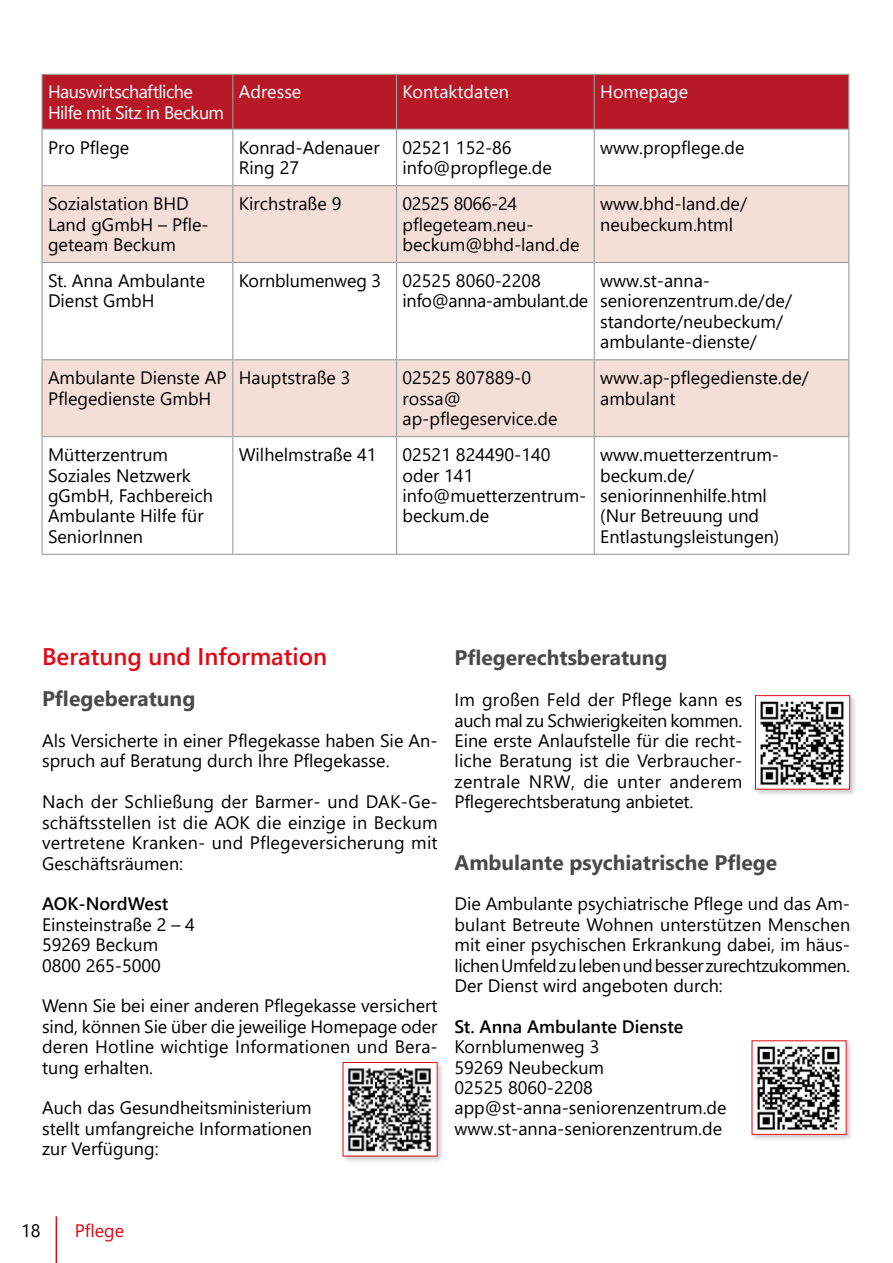
<style>
.page{position:relative;width:893px;height:1263px;background:#fff}
.page>*{position:absolute;margin:0;border:0;box-sizing:border-box;transform-origin:0 0}
.t1{font:600 24px "Segoe UI";color:#e30613}
.t2{font:700 21px "Segoe UI";color:#4a4a49}
.t3{font:18px/20.4px "Segoe UI";color:#000}
.t4{font:18px/20.4px "Segoe UI";letter-spacing:-.02em;color:#fff}
.t5{font:600 18px "Segoe UI";color:#000}
.t6{font:18px "Segoe UI";color:#fff}
.t7{font:18px "Segoe UI";color:#e30613}
</style>
<div class="page">
<hr style="left:56px;top:1216px;width:1px;height:47px;background:#e30613">
<div style="left:43px;top:75px;width:805px;height:54px;background:#b71926"></div>
<svg style="left:43px;top:130px;width:805px;height:424px"></svg>
<svg style="left:43px;top:186px;width:805px;height:250px;fill:#f4dfd8"></svg>
<hr style="left:41px;top:74px;width:192px;height:1px;background:#9d9d9c">
<hr style="left:41px;top:75px;width:2px;height:54px;background:#9d9d9c">
<hr style="left:233px;top:74px;width:163px;height:1px;background:#9d9d9c">
<hr style="left:232px;top:75px;width:1px;height:54px;background:#9d9d9c">
<hr style="left:396px;top:74px;width:198px;height:1px;background:#9d9d9c">
<hr style="left:396px;top:75px;width:1px;height:54px;background:#9d9d9c">
<hr style="left:594px;top:74px;width:255px;height:1px;background:#9d9d9c">
<hr style="left:594px;top:75px;width:1px;height:54px;background:#9d9d9c">
<hr style="left:848px;top:75px;width:1px;height:54px;background:#9d9d9c">
<hr style="left:41px;top:129px;width:192px;height:1px;background:#9d9d9c">
<hr style="left:41px;top:130px;width:2px;height:55px;background:#9d9d9c">
<hr style="left:233px;top:129px;width:163px;height:1px;background:#9d9d9c">
<hr style="left:232px;top:130px;width:1px;height:55px;background:#9d9d9c">
<hr style="left:396px;top:129px;width:198px;height:1px;background:#9d9d9c">
<hr style="left:396px;top:130px;width:1px;height:55px;background:#9d9d9c">
<hr style="left:594px;top:129px;width:255px;height:1px;background:#9d9d9c">
<hr style="left:594px;top:130px;width:1px;height:55px;background:#9d9d9c">
<hr style="left:848px;top:130px;width:1px;height:55px;background:#9d9d9c">
<hr style="left:41px;top:185px;width:192px;height:1px;background:#9d9d9c">
<hr style="left:41px;top:186px;width:2px;height:76px;background:#9d9d9c">
<hr style="left:233px;top:185px;width:163px;height:1px;background:#9d9d9c">
<hr style="left:232px;top:186px;width:1px;height:76px;background:#9d9d9c">
<hr style="left:396px;top:185px;width:198px;height:1px;background:#9d9d9c">
<hr style="left:396px;top:186px;width:1px;height:76px;background:#9d9d9c">
<hr style="left:594px;top:185px;width:255px;height:1px;background:#9d9d9c">
<hr style="left:594px;top:186px;width:1px;height:76px;background:#9d9d9c">
<hr style="left:848px;top:186px;width:1px;height:76px;background:#9d9d9c">
<hr style="left:41px;top:262px;width:192px;height:1px;background:#9d9d9c">
<hr style="left:41px;top:263px;width:2px;height:96px;background:#9d9d9c">
<hr style="left:233px;top:262px;width:163px;height:1px;background:#9d9d9c">
<hr style="left:232px;top:263px;width:1px;height:96px;background:#9d9d9c">
<hr style="left:396px;top:262px;width:198px;height:1px;background:#9d9d9c">
<hr style="left:396px;top:263px;width:1px;height:96px;background:#9d9d9c">
<hr style="left:594px;top:262px;width:255px;height:1px;background:#9d9d9c">
<hr style="left:594px;top:263px;width:1px;height:96px;background:#9d9d9c">
<hr style="left:848px;top:263px;width:1px;height:96px;background:#9d9d9c">
<hr style="left:41px;top:359px;width:192px;height:1px;background:#9d9d9c">
<hr style="left:41px;top:360px;width:2px;height:76px;background:#9d9d9c">
<hr style="left:233px;top:359px;width:163px;height:1px;background:#9d9d9c">
<hr style="left:232px;top:360px;width:1px;height:76px;background:#9d9d9c">
<hr style="left:396px;top:359px;width:198px;height:1px;background:#9d9d9c">
<hr style="left:396px;top:360px;width:1px;height:76px;background:#9d9d9c">
<hr style="left:594px;top:359px;width:255px;height:1px;background:#9d9d9c">
<hr style="left:594px;top:360px;width:1px;height:76px;background:#9d9d9c">
<hr style="left:848px;top:360px;width:1px;height:76px;background:#9d9d9c">
<hr style="left:41px;top:436px;width:192px;height:1px;background:#9d9d9c">
<hr style="left:41px;top:437px;width:2px;height:117px;background:#9d9d9c">
<hr style="left:233px;top:436px;width:163px;height:1px;background:#9d9d9c">
<hr style="left:232px;top:437px;width:1px;height:117px;background:#9d9d9c">
<hr style="left:396px;top:436px;width:198px;height:1px;background:#9d9d9c">
<hr style="left:396px;top:437px;width:1px;height:117px;background:#9d9d9c">
<hr style="left:594px;top:436px;width:255px;height:1px;background:#9d9d9c">
<hr style="left:594px;top:437px;width:1px;height:117px;background:#9d9d9c">
<hr style="left:848px;top:437px;width:1px;height:117px;background:#9d9d9c">
<hr style="left:41px;top:554px;width:192px;height:1px;background:#9d9d9c">
<hr style="left:233px;top:554px;width:163px;height:1px;background:#9d9d9c">
<hr style="left:396px;top:554px;width:198px;height:1px;background:#9d9d9c">
<hr style="left:594px;top:554px;width:255px;height:1px;background:#9d9d9c">
<div style="left:341px;top:1060px;width:104px;height:104px;background:#000;opacity:.2"></div>
<div style="left:343px;top:1062px;width:94px;height:94px;background:#fff"></div>
<img style="left:348px;top:1068px;width:83px;height:84px">
<div style="left:750px;top:1039px;width:104px;height:103px;background:#000;opacity:.2"></div>
<div style="left:752px;top:1041px;width:94px;height:93px;background:#fff"></div>
<img style="left:757px;top:1046px;width:83px;height:84px">
<div style="left:753px;top:693px;width:105px;height:104px;background:#000;opacity:.2"></div>
<div style="left:755px;top:696px;width:95px;height:93px;background:#fff"></div>
<img style="left:760px;top:701px;width:84px;height:84px">
<div style="left:755px;top:695px;width:95px;height:94px;border:1px solid #e30613"></div>
<p class="t4" style="left:48px;top:80px;width:178px">Hauswirtschaftliche<br>Hilfe mit Sitz in Beckum</p>
<p class="t6" style="left:239px;top:75px;width:64px">Adresse</p>
<p class="t6" style="left:402px;top:75px;width:108px">Kontaktdaten</p>
<p class="t6" style="left:600px;top:75px;width:90px">Homepage</p>
<p class="t3" style="left:48px;top:136px;width:83px">Pro Pflege</p>
<p class="t3" style="left:239px;top:136px;width:142px">Konrad-Adenauer<br>Ring 27</p>
<p class="t3" style="left:402px;top:136px;width:151px">02521 152-86 info@propflege.de</p>
<p class="t3" style="left:600px;top:136px;width:146px">www.propflege.de</p>
<p class="t3" style="left:48px;top:192px;width:162px">Sozialstation BHD<br>Land gGmbH – Pfle&shy;geteam Beckum</p>
<p class="t3" style="left:239px;top:192px;width:104px">Kirchstraße 9</p>
<p class="t3" style="left:402px;top:192px;width:178px">02525 8066-24 pflegeteam.neu&shy;beckum@bhd-land.de</p>
<p class="t3" style="left:600px;top:192px;width:148px">www.bhd-land.de/ neubeckum.html</p>
<p class="t3" style="left:48px;top:269px;width:159px">St. Anna Ambulante<br>Dienst GmbH</p>
<p class="t3" style="left:402px;top:269px;width:187px;text-indent:-164px">Kornblumenweg 3 02525 8060-2208 info@anna-ambulant.de</p>
<p class="t3" style="left:600px;top:269px;width:193px">www.st-anna&shy;seniorenzentrum.de/de/ standorte/neubeckum/ ambulante-dienste/</p>
<p class="t3" style="left:48px;top:366px;width:180px">Ambulante Dienste AP<br>Pflegedienste GmbH</p>
<p class="t3" style="left:239px;top:366px;width:113px">Hauptstraße 3</p>
<p class="t3" style="left:402px;top:366px;width:156px">02525 807889-0 rossa@ ap-pflegeservice.de</p>
<p class="t3" style="left:600px;top:366px;width:210px">www.ap-pflegedienste.de/ ambulant</p>
<p class="t3" style="left:48px;top:443px;width:167px">Mütterzentrum<br>Soziales Netzwerk gGmbH, Fachbereich<br>Ambulante Hilfe für<br>SeniorInnen</p>
<p class="t3" style="left:239px;top:443px;width:139px">Wilhelmstraße 41</p>
<p class="t3" style="left:402px;top:443px;width:185px">02521 824490-140 oder 141 info@muetterzentrum&shy;beckum.de</p>
<p class="t3" style="left:600px;top:443px;width:181px">www.muetterzentrum&shy;beckum.de/ seniorinnenhilfe.html (Nur Betreuung und<br>Entlastungsleistungen)</p>
<h1 class="t1" style="left:42px;top:634px;width:286px">Beratung und Information</h1>
<p class="t2" style="left:42px;top:679px;width:155px">Pflegeberatung</p>
<p class="t3" style="left:42px;top:729px;width:397px">Als Versicherte in einer Pflegekasse haben Sie An&shy;spruch auf Beratung durch Ihre Pflegekasse.</p>
<p class="t3" style="left:42px;top:790px;width:397px;text-align:justify">Nach der Schließung der Barmer- und DAK-Ge&shy;schäftsstellen ist die AOK die einzige in Beckum vertretene Kranken- und Pflegeversicherung mit Geschäftsräumen:</p>
<p class="t5" style="left:42px;top:887px;width:128px">AOK-NordWest</p>
<p class="t3" style="left:42px;top:912px;width:154px">Einsteinstraße 2 – 4<br>59269 Beckum<br>0800 265-5000</p>
<p class="t3" style="left:42px;top:994px;width:397px;text-align:justify">Wenn Sie bei einer anderen Pflegekasse versichert sind, können Sie über die jeweilige Homepage oder deren Hotline wichtige Informationen und Bera&shy;tung erhalten.</p>
<p class="t3" style="left:42px;top:1096px;width:271px;text-align:justify">Auch das Gesundheitsministerium stellt umfangreiche Informationen zur Verfügung:</p>
<p class="t2" style="left:455px;top:638px;width:215px">Pflegerechtsberatung</p>
<p class="t3" style="left:455px;top:688px;width:289px">Im großen Feld der Pflege kann es auch mal zu Schwierigkeiten kommen.<br>Eine erste Anlaufstelle für die recht&shy;liche Beratung ist die Verbraucher&shy;zentrale NRW, die unter anderem Pflegerechtsberatung anbietet.</p>
<p class="t2" style="left:455px;top:842px;width:324px">Ambulante psychiatrische Pflege</p>
<p class="t3" style="left:455px;top:892px;width:397px;text-align:justify">Die Ambulante psychiatrische Pflege und das Am&shy;bulant Betreute Wohnen unterstützen Menschen mit einer psychischen Erkrankung dabei, im häus&shy;lichen Umfeld zu leben und besser zurechtzukommen.<br>Der Dienst wird angeboten durch:</p>
<p class="t5" style="left:455px;top:1009px;width:230px">St. Anna Ambulante Dienste</p>
<p class="t3" style="left:455px;top:1035px;width:274px">Kornblumenweg 3<br>59269 Neubeckum<br>02525 8060-2208 app@st-anna-seniorenzentrum.de www.st-anna-seniorenzentrum.de</p>
<p class="t3" style="left:21px;top:1219px;width:21px">18</p>
<p class="t7" style="left:75px;top:1213px;width:51px">Pflege</p>
</div>
